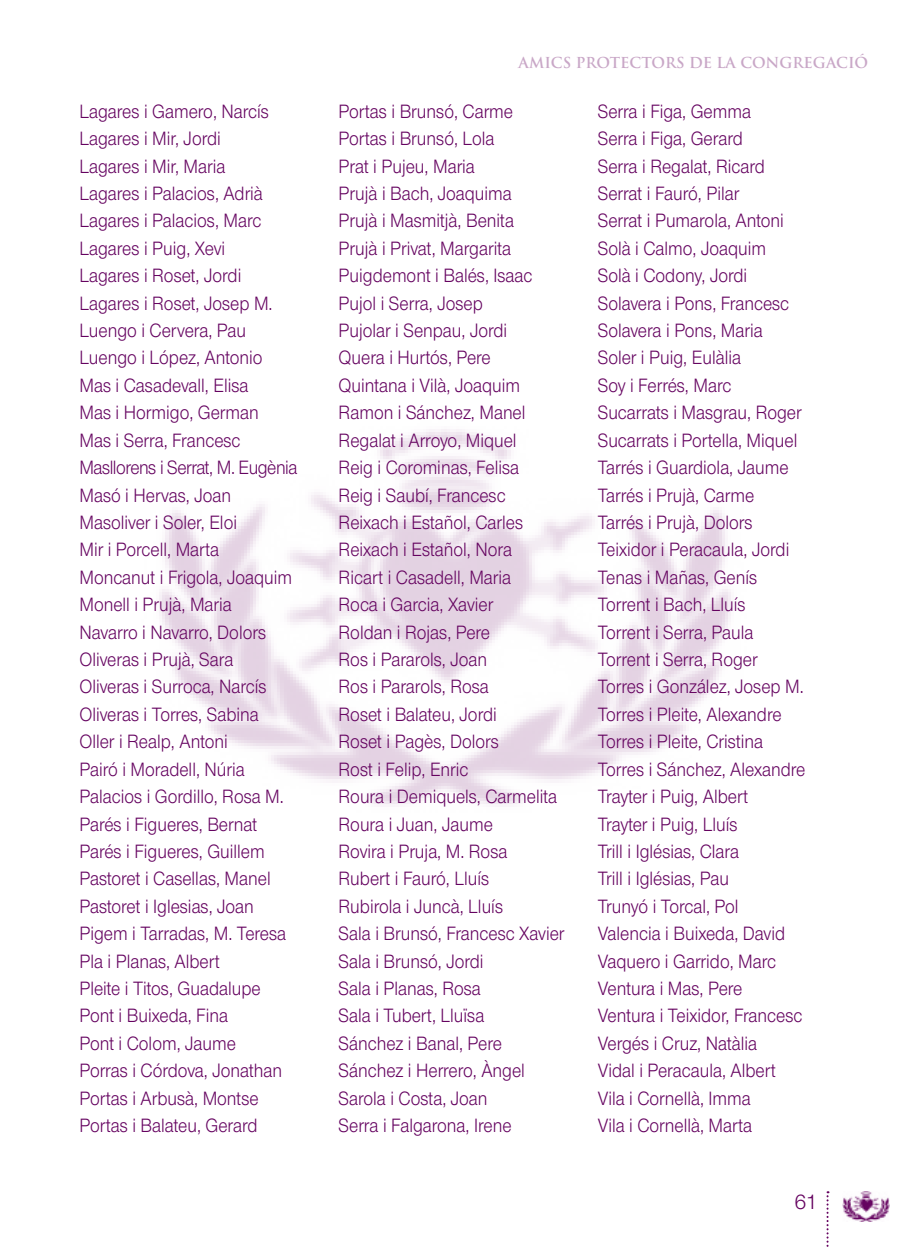
<style>
.page{position:relative;width:908px;height:1248px;background:#fff}
.page>*{position:absolute;margin:0;border:0;box-sizing:border-box;transform-origin:0 0}
.t1{font:22px "Nimbus Sans Novus T";color:#650360}
.t2{font:20px/27.4px "Nimbus Sans Novus T";color:#650360;scale:.9 1}
.t3{font:700 14.8px "Trajan Pro";color:#c9a7c7}
</style>
<div class="page">
<svg style="left:826px;top:1191px;width:2px;height:56px"></svg>
<img style="left:842px;top:1191px;width:47px;height:30px">
<img style="left:159px;top:429px;width:572px;height:378px">
<p class="t3" style="left:518px;top:53px;width:351px">AMICS PROTECTORS DE LA CONGREGACIÓ</p>
<p class="t2" style="left:79px;top:97px;width:244px">Lagares i Gamero, Narcís<br>Lagares i Mir, Jordi<br>Lagares i Mir, Maria<br>Lagares i Palacios, Adrià<br>Lagares i Palacios, Marc<br>Lagares i Puig, Xevi<br>Lagares i Roset, Jordi<br>Lagares i Roset, Josep M.<br>Luengo i Cervera, Pau<br>Luengo i López, Antonio<br>Mas i Casadevall, Elisa<br>Mas i Hormigo, German<br>Mas i Serra, Francesc<br>Masllorens i Serrat, M. Eugènia<br>Masó i Hervas, Joan<br>Masoliver i Soler, Eloi<br>Mir i Porcell, Marta<br>Moncanut i Frigola, Joaquim<br>Monell i Prujà, Maria<br>Navarro i Navarro, Dolors<br>Oliveras i Prujà, Sara<br>Oliveras i Surroca, Narcís<br>Oliveras i Torres, Sabina<br>Oller i Realp, Antoni<br>Pairó i Moradell, Núria<br>Palacios i Gordillo, Rosa M.<br>Parés i Figueres, Bernat<br>Parés i Figueres, Guillem<br>Pastoret i Casellas, Manel<br>Pastoret i Iglesias, Joan<br>Pigem i Tarradas, M. Teresa<br>Pla i Planas, Albert<br>Pleite i Titos, Guadalupe<br>Pont i Buixeda, Fina<br>Pont i Colom, Jaume<br>Porras i Córdova, Jonathan<br>Portas i Arbusà, Montse<br>Portas i Balateu, Gerard</p>
<p class="t2" style="left:338px;top:97px;width:252px">Portas i Brunsó, Carme<br>Portas i Brunsó, Lola<br>Prat i Pujeu, Maria<br>Prujà i Bach, Joaquima<br>Prujà i Masmitjà, Benita<br>Prujà i Privat, Margarita<br>Puigdemont i Balés, Isaac<br>Pujol i Serra, Josep<br>Pujolar i Senpau, Jordi<br>Quera i Hurtós, Pere<br>Quintana i Vilà, Joaquim<br>Ramon i Sánchez, Manel<br>Regalat i Arroyo, Miquel<br>Reig i Corominas, Felisa<br>Reig i Saubí, Francesc<br>Reixach i Estañol, Carles<br>Reixach i Estañol, Nora<br>Ricart i Casadell, Maria<br>Roca i Garcia, Xavier<br>Roldan i Rojas, Pere<br>Ros i Pararols, Joan<br>Ros i Pararols, Rosa<br>Roset i Balateu, Jordi<br>Roset i Pagès, Dolors<br>Rost i Felip, Enric<br>Roura i Demiquels, Carmelita<br>Roura i Juan, Jaume<br>Rovira i Pruja, M. Rosa<br>Rubert i Fauró, Lluís<br>Rubirola i Juncà, Lluís<br>Sala i Brunsó, Francesc Xavier<br>Sala i Brunsó, Jordi<br>Sala i Planas, Rosa<br>Sala i Tubert, Lluïsa<br>Sánchez i Banal, Pere<br>Sánchez i Herrero, Àngel<br>Sarola i Costa, Joan<br>Serra i Falgarona, Irene</p>
<p class="t2" style="left:597px;top:97px;width:232px">Serra i Figa, Gemma<br>Serra i Figa, Gerard<br>Serra i Regalat, Ricard<br>Serrat i Fauró, Pilar<br>Serrat i Pumarola, Antoni<br>Solà i Calmo, Joaquim<br>Solà i Codony, Jordi<br>Solavera i Pons, Francesc<br>Solavera i Pons, Maria<br>Soler i Puig, Eulàlia<br>Soy i Ferrés, Marc<br>Sucarrats i Masgrau, Roger<br>Sucarrats i Portella, Miquel<br>Tarrés i Guardiola, Jaume<br>Tarrés i Prujà, Carme<br>Tarrés i Prujà, Dolors<br>Teixidor i Peracaula, Jordi<br>Tenas i Mañas, Genís<br>Torrent i Bach, Lluís<br>Torrent i Serra, Paula<br>Torrent i Serra, Roger<br>Torres i González, Josep M.<br>Torres i Pleite, Alexandre<br>Torres i Pleite, Cristina<br>Torres i Sánchez, Alexandre<br>Trayter i Puig, Albert<br>Trayter i Puig, Lluís<br>Trill i Iglésias, Clara<br>Trill i Iglésias, Pau<br>Trunyó i Torcal, Pol<br>Valencia i Buixeda, David<br>Vaquero i Garrido, Marc<br>Ventura i Mas, Pere<br>Ventura i Teixidor, Francesc<br>Vergés i Cruz, Natàlia<br>Vidal i Peracaula, Albert<br>Vila i Cornellà, Imma<br>Vila i Cornellà, Marta</p>
<p class="t1" style="left:794px;top:1188px;width:25px">61</p>
</div>
